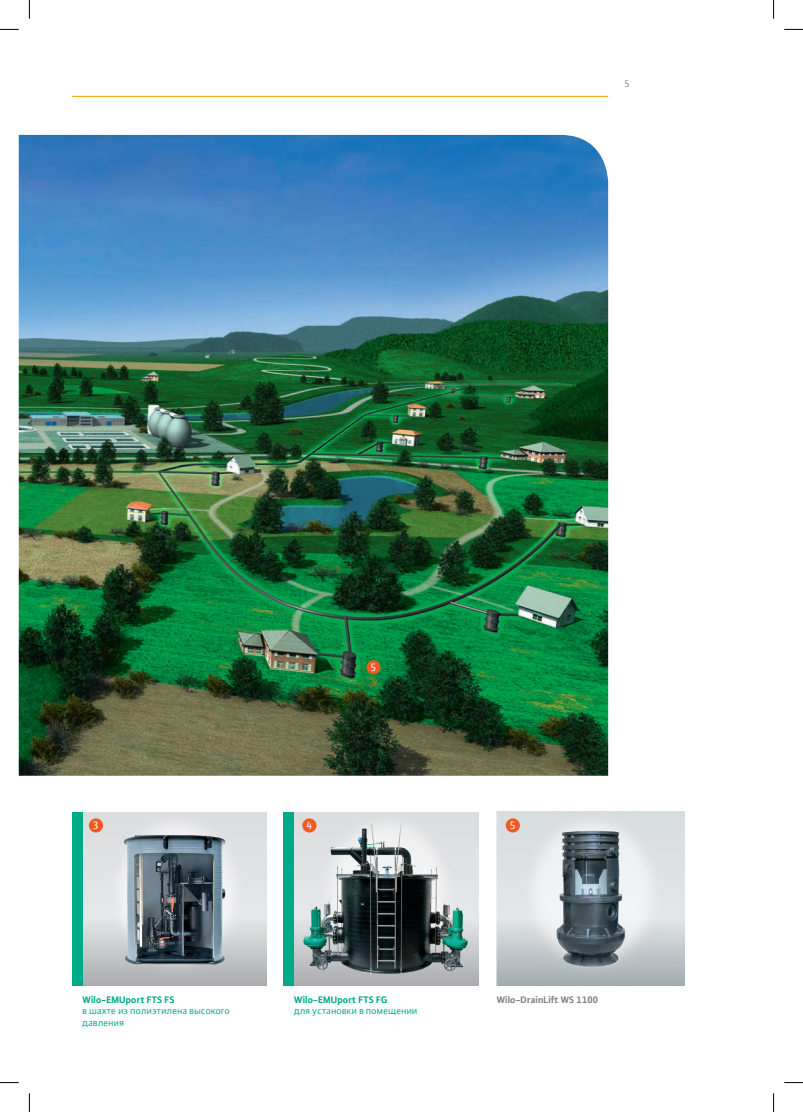
<style>
.page{position:relative;width:803px;height:1112px;background:#fff}
.page>*{position:absolute;margin:0;border:0;box-sizing:border-box;transform-origin:0 0}
.t1{font:11.25px "WILO Plus FM";color:#fff}
.t2{font:10px/11.2px "WILO Plus FM";color:#0a8}
.t3{font:700 10px "WILO Plus FM";color:#0a8}
.t4{font:700 10px "WILO Plus FM";color:#808285}
.t5{font:10px "WILO Plus FM";color:#808285}
</style>
<div class="page">
<hr style="left:72px;top:96px;width:536px;height:1px;background:#faaf18">
<img style="left:19px;top:135px;width:589px;height:640px">
<div style="left:366px;top:660px;width:14px;height:14px;background:#f15921;border-radius:50%"></div>
<img style="left:83px;top:812px;width:184px;height:173px">
<img style="left:294px;top:812px;width:184px;height:173px">
<img style="left:497px;top:811px;width:187px;height:174px">
<div style="left:72px;top:812px;width:11px;height:173px;background:#0a8"></div>
<div style="left:283px;top:812px;width:11px;height:173px;background:#0a8"></div>
<div style="left:89px;top:818px;width:14px;height:14px;background:#f15921;border-radius:50%"></div>
<div style="left:302px;top:818px;width:14px;height:14px;background:#f15921;border-radius:50%"></div>
<div style="left:506px;top:818px;width:14px;height:14px;background:#f15921;border-radius:50%"></div>
<svg style="left:0;top:29px;width:19px;height:1px"></svg>
<svg style="left:784px;top:29px;width:19px;height:1px"></svg>
<svg style="left:0;top:1082px;width:19px;height:1px"></svg>
<svg style="left:784px;top:1082px;width:19px;height:1px"></svg>
<svg style="left:29px;top:0;width:1px;height:19px"></svg>
<svg style="left:29px;top:1093px;width:1px;height:18px"></svg>
<svg style="left:773px;top:0;width:1px;height:19px"></svg>
<svg style="left:773px;top:1093px;width:1px;height:18px"></svg>
<p class="t5" style="left:624px;top:77px;width:7px">5</p>
<p class="t1" style="left:370px;top:659px;width:8px">5</p>
<p class="t1" style="left:93px;top:817px;width:8px">3</p>
<p class="t1" style="left:306px;top:817px;width:8px">4</p>
<p class="t1" style="left:510px;top:817px;width:8px">5</p>
<p class="t3" style="left:83px;top:992px;width:94px">Wilo-EMUport FTS FS</p>
<p class="t4" style="left:497px;top:992px;width:103px">Wilo-DrainLift WS 1100</p>
<p class="t2" style="left:83px;top:1004px;width:149px">в шахте из полиэтилена высокого давления</p>
<p class="t3" style="left:294px;top:992px;width:95px">Wilo-EMUport FTS FG</p>
<p class="t2" style="left:294px;top:1004px;width:125px">для установки в помещении</p>
</div>
